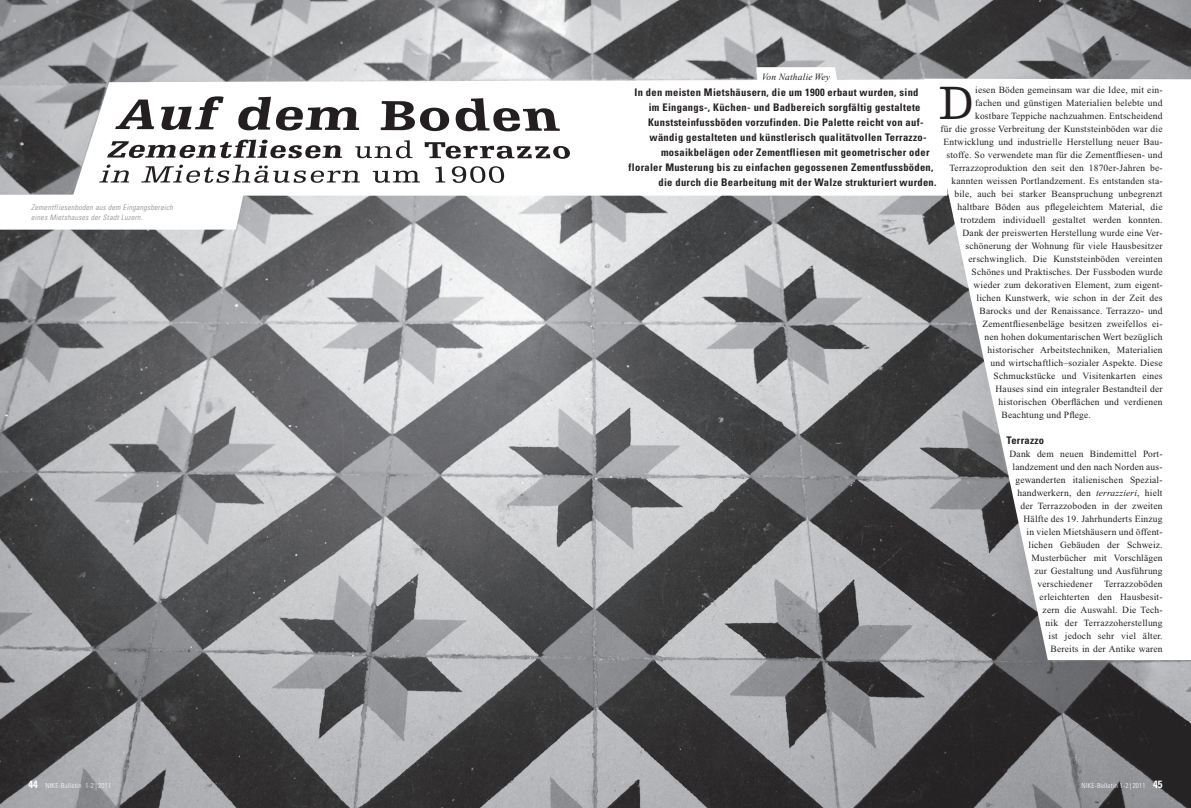
<style>
.page{position:relative;width:1191px;height:808px;background:#fff}
.page>*{position:absolute;margin:0;border:0;box-sizing:border-box;transform-origin:0 0}
.t1{font:49.4px "Egyptienne F";color:#231f20}
.t2{font:700 condensed 10.5px "Univers";letter-spacing:.03em;color:#231f20}
.t3{font:9.5px/13px "Times New Roman";letter-spacing:.02em;color:#231f20;text-align:right}
.t4{font:italic 9.5px "Times New Roman";letter-spacing:.02em;color:#231f20}
.t5{font:italic 300 condensed 7.5px/10px "Univers";letter-spacing:.05em;color:#808285}
.t6{font:300 condensed 7px "Univers";letter-spacing:.03em;color:#fff}
.s1{font-style:italic}
.s2{font-weight:700;font-size:10.5px}
</style>
<div class="page">
<img style="left:0;top:0;width:1191px;height:808px">
<svg style="left:924px;top:79px;width:267px;height:581px"></svg>
<svg style="left:73px;top:79px;width:874px;height:117px"></svg>
<svg style="left:756px;top:67px;width:82px;height:20px"></svg>
<svg style="left:115px;top:96px;width:445px;height:35px"></svg>
<svg style="left:107px;top:140px;width:235px;height:18px"></svg>
<svg style="left:355px;top:140px;width:57px;height:18px"></svg>
<svg style="left:425px;top:142px;width:145px;height:17px"></svg>
<svg style="left:99px;top:165px;width:30px;height:17px"></svg>
<svg style="left:141px;top:165px;width:219px;height:18px"></svg>
<svg style="left:373px;top:171px;width:47px;height:12px"></svg>
<svg style="left:435px;top:166px;width:10px;height:16px"></svg>
<svg style="left:452px;top:166px;width:52px;height:17px"></svg>
<svg style="left:0;top:195px;width:243px;height:35px"></svg>
<div style="left:28px;top:201px;width:161px;height:22px;background:#fff"></div>
<p class="t5" style="left:31px;top:202px;width:143px">Zementfliesenboden aus dem Eingangsbereich eines Mietshauses der Stadt Luzern.</p>
<p class="t4" style="left:762px;top:72px;width:69px">Von Nathalie Wey</p>
<h1 class="t1" style="left:938px;top:76px;width:37px">D</h1>
<p class="t3" style="left:975px;top:84px;width:189px">iesen Böden gemeinsam war die Idee, mit ein-</p>
<p class="t2" style="left:634px;top:86px;width:285px">In den meisten Mietshäusern, die um 1900 erbaut wurden, sind</p>
<p class="t2" style="left:648px;top:101px;width:273px">im Eingangs-, Küchen- und Badbereich sorgfältig gestaltete</p>
<p class="t2" style="left:648px;top:116px;width:277px">Kunststeinfussböden vorzufinden. Die Palette reicht von auf-</p>
<p class="t2" style="left:649px;top:131px;width:277px">wändig gestalteten und künstlerisch qualitätvollen Terrazzo-</p>
<p class="t2" style="left:661px;top:146px;width:270px">mosaikbelägen oder Zementfliesen mit geometrischer oder</p>
<p class="t2" style="left:628px;top:161px;width:306px">floraler Musterung bis zu einfachen gegossenen Zementfussböden,</p>
<p class="t2" style="left:658px;top:176px;width:279px">die durch die Bearbeitung mit der Walze strukturiert wurden.</p>
<p class="t3" style="left:975px;top:97px;width:189px">fachen und günstigen Materialien belebte und</p>
<p class="t3" style="left:975px;top:110px;width:189px">kostbare Teppiche nachzuahmen. Entscheidend</p>
<p class="t3" style="left:940px;top:123px;width:223px">für die grosse Verbreitung der Kunststeinböden war die</p>
<p class="t3" style="left:943px;top:136px;width:220px">Entwicklung und industrielle Herstellung neuer Bau-</p>
<p class="t3" style="left:946px;top:149px;width:217px">stoffe. So verwendete man für die Zementfliesen- und</p>
<p class="t3" style="left:949px;top:162px;width:214px">Terrazzoproduktion den seit den 1870er-Jahren be-</p>
<p class="t3" style="left:951px;top:175px;width:212px">kannten weissen Portlandzement. Es entstanden sta-</p>
<p class="t3" style="left:954px;top:188px;width:210px">bile, auch bei starker Beanspruchung unbegrenzt</p>
<p class="t3" style="left:957px;top:201px;width:206px">haltbare Böden aus pflegeleichtem Material, die</p>
<p class="t3" style="left:960px;top:214px;width:203px">trotzdem individuell gestaltet werden konnten.</p>
<p class="t3" style="left:962px;top:227px;width:202px">Dank der preiswerten Herstellung wurde eine Ver-</p>
<p class="t3" style="left:965px;top:240px;width:198px">schönerung der Wohnung für viele Hausbesitzer</p>
<p class="t3" style="left:968px;top:253px;width:195px">erschwinglich. Die Kunststeinböden vereinten</p>
<p class="t3" style="left:971px;top:266px;width:192px">Schönes und Praktisches. Der Fussboden wurde</p>
<p class="t3" style="left:973px;top:279px;width:191px">wieder zum dekorativen Element, zum eigent-</p>
<p class="t3" style="left:976px;top:292px;width:187px">lichen Kunstwerk, wie schon in der Zeit des</p>
<p class="t3" style="left:979px;top:305px;width:184px">Barocks und der Renaissance. Terrazzo- und</p>
<p class="t3" style="left:982px;top:318px;width:181px">Zementfliesenbeläge besitzen zweifellos ei-</p>
<p class="t3" style="left:984px;top:331px;width:180px">nen hohen dokumentarischen Wert bezüglich</p>
<p class="t3" style="left:987px;top:344px;width:176px">historischer Arbeitstechniken, Materialien</p>
<p class="t3" style="left:990px;top:357px;width:174px">und wirtschaftlich–sozialer Aspekte. Diese</p>
<p class="t3" style="left:993px;top:370px;width:170px">Schmuckstücke und Visitenkarten eines</p>
<p class="t3" style="left:995px;top:383px;width:169px">Hauses sind ein integraler Bestandteil der</p>
<p class="t3" style="left:998px;top:396px;width:165px">historischen Oberflächen und verdienen</p>
<p class="t3" style="left:1001px;top:409px;width:91px">Beachtung und Pflege.</p>
<p class="t2" style="left:1006px;top:434px;width:39px">Terrazzo</p>
<p class="t3" style="left:1009px;top:448px;width:155px">Dank dem neuen Bindemittel Port&shy;landzement und den nach Norden aus&shy;gewanderten italienischen Spezial&shy;handwerkern, den <span class="s1">terrazzieri</span>, hielt der Terrazzoboden in der zweiten<br>Hälfte des 19. Jahrhunderts Einzug<br>in vielen Mietshäusern und öffent&shy;lichen Gebäuden der Schweiz.<br>Musterbücher mit Vorschlägen<br>zur Gestaltung und Ausführung verschiedener Terrazzoböden erleichterten den Hausbesit-<br>zern die Auswahl. Die Tech-<br>nik der Terrazzoherstellung<br>ist jedoch sehr viel älter.<br>Bereits in der Antike waren</p>
<p class="t6" style="left:28px;top:781px;width:84px"><span class="s2">44</span> NIKE-Bulletin 1-2 | 2011</p>
<p class="t6" style="left:1081px;top:781px;width:83px">NIKE-Bulletin 1-2 | 2011 <span class="s2">45</span></p>
</div>
